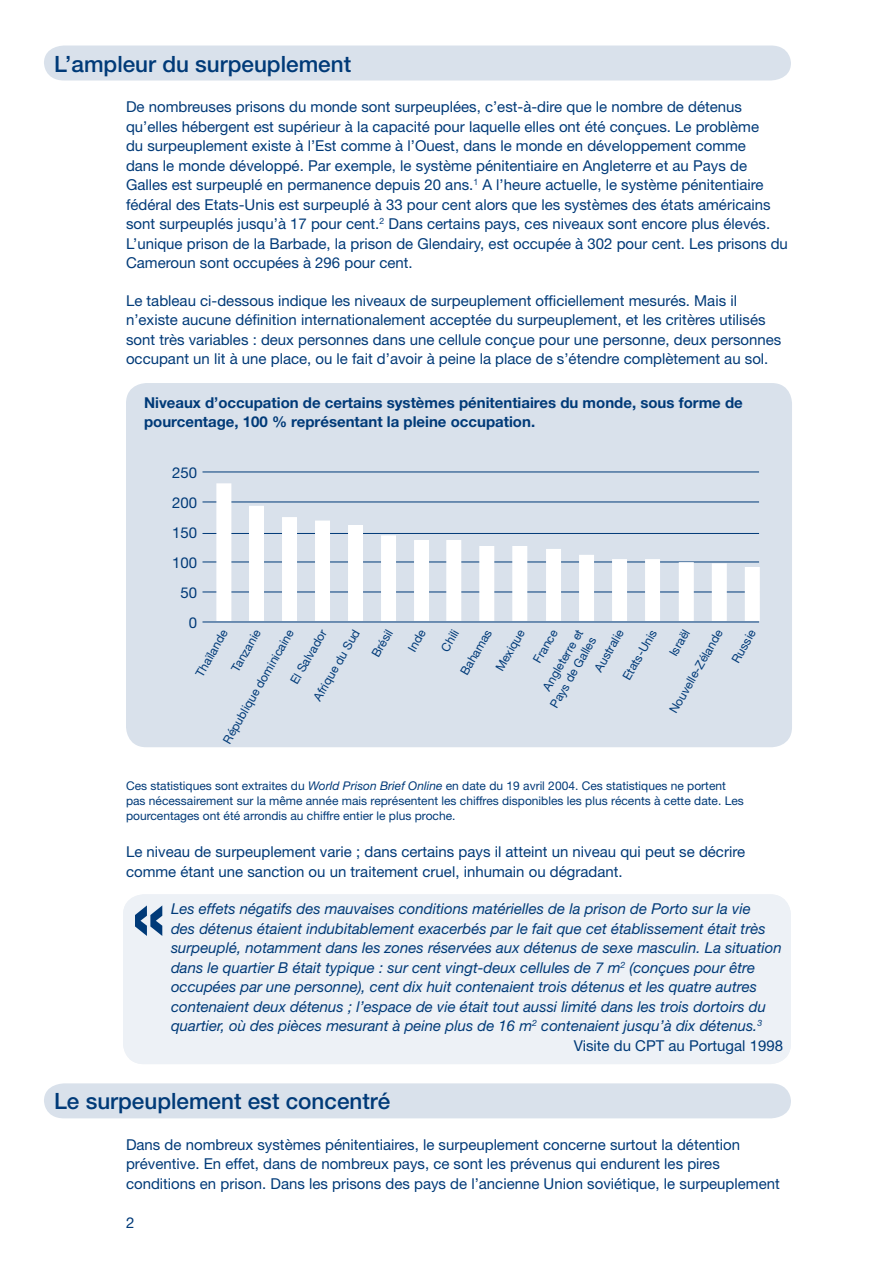
<style>
.page{position:relative;width:893px;height:1263px;background:#fff}
.page>*{position:absolute;margin:0;border:0;box-sizing:border-box;transform-origin:0 0}
.t1{font:500 22.5px "Helvetica Neue";color:#003a78}
.t2{font:15px/19.5px "Helvetica Neue";color:#003a78}
.t3{font:italic 15px "Helvetica Neue";color:#003a78}
.t4{font:700 15px/19.5px "Helvetica Neue";color:#003a78}
.t5{font:12px/15px "Helvetica Neue";color:#003a78}
.s1{font-style:italic}
</style>
<div class="page">
<div style="left:126px;top:383px;width:666px;height:364px;background:#d9e1eb;border-radius:20px"></div>
<hr style="left:202px;top:472px;width:557px;height:1px;background:#003a78">
<hr style="left:202px;top:502px;width:557px;height:1px;background:#003a78">
<hr style="left:202px;top:533px;width:557px;height:1px;background:#003a78">
<hr style="left:202px;top:562px;width:557px;height:1px;background:#003a78">
<hr style="left:202px;top:592px;width:557px;height:1px;background:#003a78">
<hr style="left:202px;top:622px;width:557px;height:1px;background:#003a78">
<div style="left:250px;top:507px;width:13px;height:113px;background:#fff"></div>
<div style="left:249px;top:506px;width:15px;height:115px;border:2px solid #fff"></div>
<div style="left:217px;top:484px;width:14px;height:136px;background:#fff"></div>
<div style="left:216px;top:483px;width:15px;height:138px;border:2px solid #fff"></div>
<div style="left:283px;top:518px;width:13px;height:102px;background:#fff"></div>
<div style="left:282px;top:517px;width:15px;height:104px;border:2px solid #fff"></div>
<div style="left:316px;top:521px;width:13px;height:99px;background:#fff"></div>
<div style="left:315px;top:520px;width:15px;height:101px;border:2px solid #fff"></div>
<div style="left:349px;top:526px;width:13px;height:94px;background:#fff"></div>
<div style="left:348px;top:525px;width:15px;height:96px;border:2px solid #fff"></div>
<div style="left:382px;top:536px;width:13px;height:84px;background:#fff"></div>
<div style="left:381px;top:535px;width:15px;height:86px;border:2px solid #fff"></div>
<div style="left:415px;top:541px;width:13px;height:79px;background:#fff"></div>
<div style="left:414px;top:540px;width:15px;height:81px;border:2px solid #fff"></div>
<div style="left:447px;top:541px;width:13px;height:79px;background:#fff"></div>
<div style="left:446px;top:540px;width:15px;height:81px;border:2px solid #fff"></div>
<div style="left:480px;top:547px;width:14px;height:73px;background:#fff"></div>
<div style="left:479px;top:546px;width:15px;height:75px;border:2px solid #fff"></div>
<div style="left:513px;top:547px;width:13px;height:73px;background:#fff"></div>
<div style="left:512px;top:546px;width:15px;height:75px;border:2px solid #fff"></div>
<div style="left:547px;top:550px;width:13px;height:70px;background:#fff"></div>
<div style="left:546px;top:549px;width:15px;height:72px;border:2px solid #fff"></div>
<div style="left:580px;top:556px;width:13px;height:64px;background:#fff"></div>
<div style="left:579px;top:555px;width:15px;height:66px;border:2px solid #fff"></div>
<div style="left:613px;top:560px;width:13px;height:60px;background:#fff"></div>
<div style="left:612px;top:559px;width:15px;height:62px;border:2px solid #fff"></div>
<div style="left:646px;top:560px;width:13px;height:60px;background:#fff"></div>
<div style="left:645px;top:559px;width:15px;height:62px;border:2px solid #fff"></div>
<div style="left:680px;top:563px;width:13px;height:57px;background:#fff"></div>
<div style="left:679px;top:562px;width:15px;height:59px;border:2px solid #fff"></div>
<div style="left:712px;top:564px;width:14px;height:56px;background:#fff"></div>
<div style="left:712px;top:563px;width:15px;height:58px;border:2px solid #fff"></div>
<div style="left:746px;top:568px;width:13px;height:52px;background:#fff"></div>
<div style="left:745px;top:567px;width:15px;height:54px;border:2px solid #fff"></div>
<div style="left:44px;top:45px;width:747px;height:35px;background:#d9e1eb"></div>
<div style="left:123px;top:894px;width:668px;height:170px;background:#edf1f6"></div>
<div style="left:44px;top:1083px;width:747px;height:35px;background:#d9e1eb"></div>
<svg style="left:135px;top:905px;width:27px;height:31px"></svg>
<h1 class="t1" style="left:54px;top:50px;width:299px">L’ampleur du surpeuplement</h1>
<p class="t2" style="left:126px;top:97px;width:663px">De nombreuses prisons du monde sont surpeuplées, c’est-à-dire que le nombre de détenus qu’elles hébergent est supérieur à la capacité pour laquelle elles ont été conçues. Le problème<br>du surpeuplement existe à l’Est comme à l’Ouest, dans le monde en développement comme<br>dans le monde développé. Par exemple, le système pénitentiaire en Angleterre et au Pays de Galles est surpeuplé en permanence depuis 20 ans.<sup>1</sup> A l’heure actuelle, le système pénitentiaire fédéral des Etats-Unis est surpeuplé à 33 pour cent alors que les systèmes des états américains sont surpeuplés jusqu’à 17 pour cent.<sup>2</sup> Dans certains pays, ces niveaux sont encore plus élevés.<br>L’unique prison de la Barbade, la prison de Glendairy, est occupée à 302 pour cent. Les prisons du Cameroun sont occupées à 296 pour cent.</p>
<p class="t2" style="left:126px;top:290px;width:657px">Le tableau ci-dessous indique les niveaux de surpeuplement officiellement mesurés. Mais il n’existe aucune définition internationalement acceptée du surpeuplement, et les critères utilisés sont très variables : deux personnes dans une cellule conçue pour une personne, deux personnes occupant un lit à une place, ou le fait d’avoir à peine la place de s’étendre complètement au sol.</p>
<p class="t4" style="left:144px;top:392px;width:600px">Niveaux d’occupation de certains systèmes pénitentiaires du monde, sous forme de pourcentage, 100 % représentant la pleine occupation.</p>
<p class="t2" style="left:172px;top:457px;width:27px;line-height:30px;text-align:right">250<br>200<br>150<br>100<br>50<br>0</p>
<p class="t5" style="left:192px;top:671px;width:54px;rotate:-60deg">Thaïlande</p>
<p class="t5" style="left:228px;top:667px;width:48px;rotate:-60deg">Tanzanie</p>
<p class="t5" style="left:310px;top:696px;width:82px;rotate:-60deg">Afrique du Sud</p>
<p class="t5" style="left:368px;top:652px;width:31px;rotate:-60deg">Brésil</p>
<p class="t5" style="left:404px;top:647px;width:25px;rotate:-60deg">Inde</p>
<p class="t5" style="left:437px;top:647px;width:25px;rotate:-60deg">Chili</p>
<p class="t5" style="left:457px;top:670px;width:52px;rotate:-60deg">Bahamas</p>
<p class="t5" style="left:492px;top:666px;width:48px;rotate:-60deg">Mexique</p>
<p class="t5" style="left:517px;top:673px;width:70px;line-height:22px;text-align:center;rotate:-60deg">France<br>Angleterre et</p>
<p class="t5" style="left:571px;top:655px;width:48px;line-height:20.1px;text-indent:-54px;rotate:-60deg">Pays de Galles<br>Australie</p>
<p class="t5" style="left:619px;top:675px;width:58px;rotate:-60deg">Etats-Unis</p>
<p class="t5" style="left:666px;top:651px;width:30px;rotate:-60deg">Israël</p>
<p class="t5" style="left:287px;top:679px;width:62px;rotate:-60deg">El Salvador</p>
<p class="t5" style="left:666px;top:708px;width:96px;rotate:-60deg">Nouvelle-Zélande</p>
<p class="t5" style="left:728px;top:658px;width:37px;rotate:-60deg">Russie</p>
<p class="t5" style="left:219px;top:738px;width:131px;rotate:-60deg">République dominicaine</p>
<p class="t5" style="left:126px;top:778px;width:619px">Ces statistiques sont extraites du <span class="s1">World Prison Brief Online</span> en date du 19 avril 2004. Ces statistiques ne portent pas nécessairement sur la même année mais représentent les chiffres disponibles les plus récents à cette date. Les pourcentages ont été arrondis au chiffre entier le plus proche.</p>
<p class="t2" style="left:126px;top:842px;width:621px">Le niveau de surpeuplement varie ; dans certains pays il atteint un niveau qui peut se décrire comme étant une sanction ou un traitement cruel, inhumain ou dégradant.</p>
<p class="t3" style="left:171px;top:900px;width:581px">Les effets négatifs des mauvaises conditions matérielles de la prison de Porto sur la vie</p>
<p class="t3" style="left:171px;top:919px;width:596px">des détenus étaient indubitablement exacerbés par le fait que cet établissement était très</p>
<p class="t3" style="left:171px;top:939px;width:612px">surpeuplé, notamment dans les zones réservées aux détenus de sexe masculin. La situation</p>
<p class="t3" style="left:171px;top:958px;width:586px">dans le quartier B était typique : sur cent vingt-deux cellules de 7 m<sup>2</sup> (conçues pour être</p>
<p class="t3" style="left:171px;top:978px;width:588px">occupées par une personne), cent dix huit contenaient trois détenus et les quatre autres</p>
<p class="t3" style="left:171px;top:997px;width:597px">contenaient deux détenus ; l’espace de vie était tout aussi limité dans les trois dortoirs du</p>
<p class="t3" style="left:171px;top:1017px;width:593px">quartier, où des pièces mesurant à peine plus de 16 m<sup>2</sup> contenaient jusqu’à dix détenus.<sup>3</sup></p>
<p class="t2" style="left:574px;top:1035px;width:211px">Visite du CPT au Portugal 1998</p>
<h1 class="t1" style="left:54px;top:1088px;width:338px">Le surpeuplement est concentré</h1>
<p class="t2" style="left:126px;top:1134px;width:655px">Dans de nombreux systèmes pénitentiaires, le surpeuplement concerne surtout la détention préventive. En effet, dans de nombreux pays, ce sont les prévenus qui endurent les pires conditions en prison. Dans les prisons des pays de l’ancienne Union soviétique, le surpeuplement</p>
</div>
